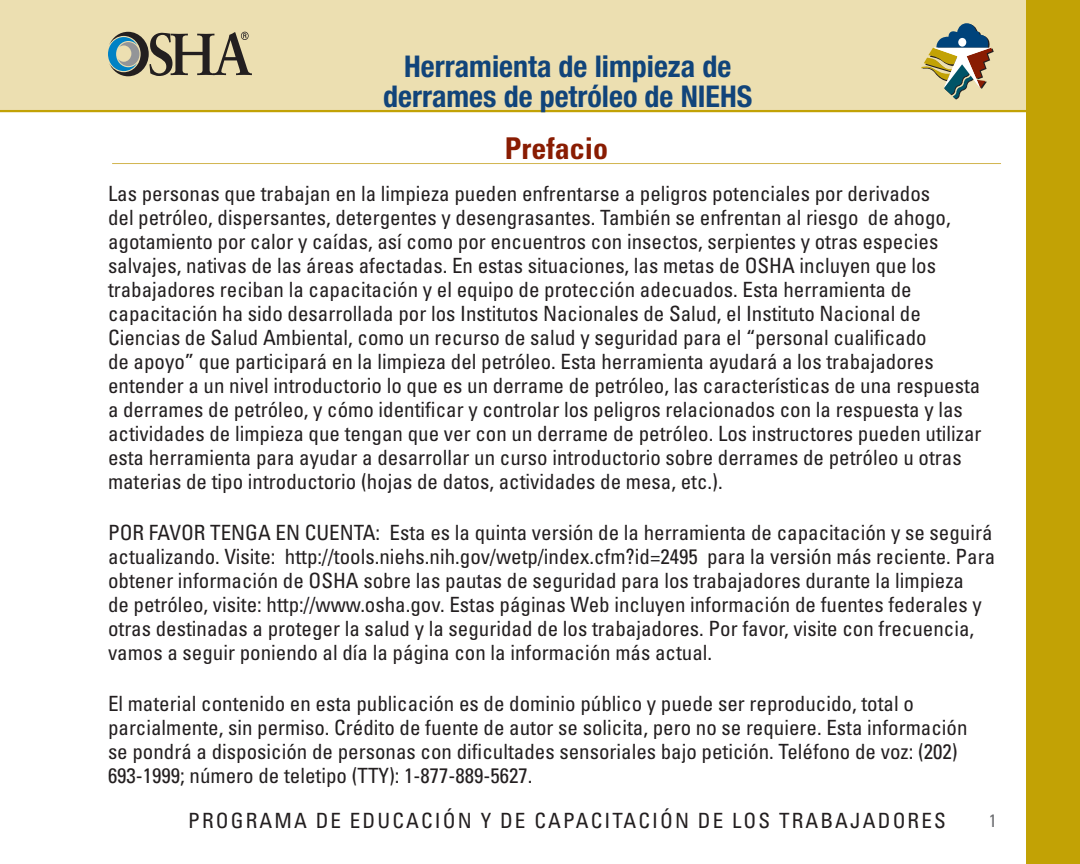
<style>
.page{position:relative;width:1080px;height:864px;background:#fff}
.page>*{position:absolute;margin:0;border:0;box-sizing:border-box;transform-origin:0 0}
.t1{font:700 condensed 30px/30px "Helvetica Neue";color:#11447a;text-align:center}
.Heading_1{font:700 condensed 30px "Univers";color:#891c02}
.NORMAL{font:condensed 21px/24px "Univers";color:#231f20}
.NORMAL-2{font:condensed 21px "Univers";letter-spacing:.1em;color:#231f20}
.t2{font:condensed 18px "Univers";color:#6c6d70}
</style>
<div class="page">
<div style="left:0;top:0;width:1080px;height:112px;background:#ecdfb1"></div>
<hr style="left:0;top:110px;width:1080px;height:2px;background:#c2a205">
<svg style="left:921px;top:23px;width:73px;height:77px"></svg>
<svg style="left:108px;top:32px;width:144px;height:44px"></svg>
<div style="left:1026px;top:0;width:54px;height:864px;background:#c2a205"></div>
<hr style="left:112px;top:163px;width:889px;height:1px;background:#d2b54e">
<p class="t1" style="left:383px;top:51px;width:371px">Herramienta de limpieza de derrames de petróleo de NIEHS</p>
<p class="Heading_1" style="left:505px;top:130px;width:105px">Prefacio</p>
<p class="NORMAL" style="left:108px;top:182px;width:875px">Las personas que trabajan en la limpieza pueden enfrentarse a peligros potenciales por derivados<br>del petróleo, dispersantes, detergentes y desengrasantes. También se enfrentan al riesgo de ahogo, agotamiento por calor y caídas, así como por encuentros con insectos, serpientes y otras especies salvajes, nativas de las áreas afectadas. En estas situaciones, las metas de OSHA incluyen que los trabajadores reciban la capacitación y el equipo de protección adecuados. Esta herramienta de capacitación ha sido desarrollada por los Institutos Nacionales de Salud, el Instituto Nacional de Ciencias de Salud Ambiental, como un recurso de salud y seguridad para el “personal cualificado<br>de apoyo” que participará en la limpieza del petróleo. Esta herramienta ayudará a los trabajadores entender a un nivel introductorio lo que es un derrame de petróleo, las características de una respuesta a derrames de petróleo, y cómo identificar y controlar los peligros relacionados con la respuesta y las actividades de limpieza que tengan que ver con un derrame de petróleo. Los instructores pueden utilizar esta herramienta para ayudar a desarrollar un curso introductorio sobre derrames de petróleo u otras materias de tipo introductorio (hojas de datos, actividades de mesa, etc.).</p>
<p class="NORMAL" style="left:108px;top:521px;width:889px">POR FAVOR TENGA EN CUENTA: Esta es la quinta versión de la herramienta de capacitación y se seguirá actualizando. Visite: http://tools.niehs.nih.gov/wetp/index.cfm?id=2495 para la versión más reciente. Para obtener información de OSHA sobre las pautas de seguridad para los trabajadores durante la limpieza<br>de petróleo, visite: http://www.osha.gov. Estas páginas Web incluyen información de fuentes federales y otras destinadas a proteger la salud y la seguridad de los trabajadores. Por favor, visite con frecuencia, vamos a seguir poniendo al día la página con la información más actual.</p>
<p class="NORMAL" style="left:108px;top:692px;width:861px">El material contenido en esta publicación es de dominio público y puede ser reproducido, total o parcialmente, sin permiso. Crédito de fuente de autor se solicita, pero no se requiere. Esta información se pondrá a disposición de personas con dificultades sensoriales bajo petición. Teléfono de voz: (202)<br>693-1999; número de teletipo (TTY): 1-877-889-5627.</p>
<p class="NORMAL-2" style="left:188px;top:807px;width:759px">PROGRAMA DE EDUCACIÓN Y DE CAPACITACIÓN DE LOS TRABAJADORES</p>
<p class="t2" style="left:989px;top:809px;width:9px">1</p>
</div>
